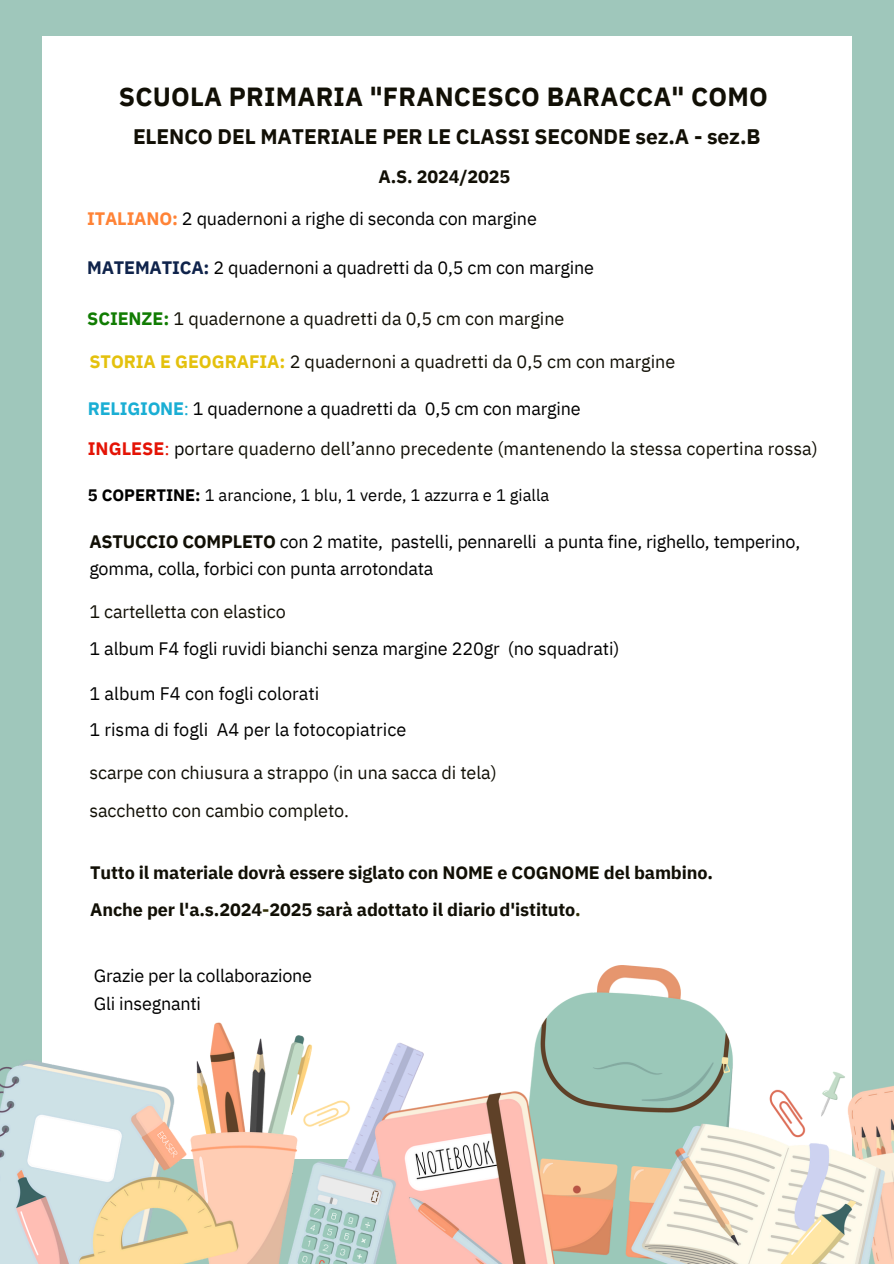
<style>
.page{position:relative;width:894px;height:1264px;background:#fff}
.page>*{position:absolute;margin:0;border:0;box-sizing:border-box;transform-origin:0 0}
.t1{font:700 26.25px "IBM Plex Sans";letter-spacing:.01em;color:#110f05}
.t2{font:700 21px "IBM Plex Sans";letter-spacing:-.005em;color:#110f05}
.t3{font:18px/27px "IBM Plex Sans";letter-spacing:-.01em;color:#000}
.t4{font:18px "IBM Plex Sans";letter-spacing:-.005em;color:#110f05}
.t5{font:700 18px/37.2px "IBM Plex Sans";letter-spacing:-.01em;color:#110f05}
.t6{font:16.5px "IBM Plex Sans";color:#000}
.s1{font-weight:700;color:#ff8336}
.s2{font-weight:700;color:#0f234b}
.s3{font-weight:700;color:#117c03}
.s4{font-weight:700;color:#e4c10d}
.s5{font-weight:700;color:#1aaed4}
.s6{color:#1aaed4}
.s7{font-weight:700;color:#e41305}
.s8{color:#e41305}
.s9{color:#000}
.s10{font-weight:700}
.s11{font-weight:700;color:#110f05}
.s12{color:#34310a}
</style>
<div class="page">
<div style="left:0;top:0;width:893px;height:1263px;background:#9fc7bb"></div>
<div style="left:42px;top:37px;width:809px;height:1121px;background:#fff"></div>
<img style="left:0;top:965px;width:893px;height:298px">
<h2 class="t1" style="left:119px;top:79px;width:650px">SCUOLA PRIMARIA "FRANCESCO BARACCA" COMO</h2>
<h2 class="t2" style="left:133px;top:123px;width:628px">ELENCO DEL MATERIALE PER LE CLASSI SECONDE sez.A - sez.B</h2>
<p class="t5" style="left:378px;top:157px;width:133px">A.S. 2024/2025</p>
<p class="t3" style="left:87px;top:204px;width:451px"><span class="s1">ITALIANO:</span> 2 quadernoni a righe di seconda con margine</p>
<p class="t3" style="left:87px;top:254px;width:508px"><span class="s2">MATEMATICA:</span> 2 quadernoni a quadretti da 0,5 cm con margine</p>
<p class="t4" style="left:87px;top:306px;width:478px"><span class="s3">SCIENZE:</span> 1 quadernone a quadretti da 0,5 cm con margine</p>
<p class="t4" style="left:89px;top:349px;width:587px"><span class="s4">STORIA E GEOGRAFIA:</span> 2 quadernoni a quadretti da 0,5 cm con margine</p>
<p class="t3" style="left:88px;top:394px;width:494px"><span class="s5">RELIGIONE</span><span class="s6">:</span> 1 quadernone a quadretti da 0,5 cm con margine</p>
<p class="t4" style="left:88px;top:437px;width:731px"><span class="s7">INGLESE</span><span class="s8">:</span> <span class="s9">p</span>ortare quaderno dell’anno precedente (mantenendo la stessa copertina rossa)</p>
<p class="t6" style="left:88px;top:484px;width:463px"><span class="s10">5 COPERTINE:</span> 1 arancione, 1 blu, 1 verde, 1 azzurra e 1 gialla</p>
<p class="t3" style="left:89px;top:527px;width:712px"><span class="s11">ASTUCCIO COMPLETO</span> con 2 matite, pastelli, pennarelli a punta fine, righello, temperino, gomma, colla, forbici con punta arrotondata</p>
<p class="t4" style="left:89px;top:599px;width:198px">1 cartelletta con elastico</p>
<p class="t3" style="left:89px;top:635px;width:531px">1 album F4 fogli ruvidi bianchi senza margine 220gr (no squadrati)</p>
<h3 class="t3" style="left:89px;top:679px;width:231px">1 album F4 con fogli colorati</h3>
<p class="t3" style="left:89px;top:715px;width:318px">1 risma di fogli A4 per la fotocopiatrice</p>
<p class="t4" style="left:89px;top:760px;width:409px">scarpe con chiusura a strappo (in una sacca di tela)</p>
<p class="t4" style="left:89px;top:798px;width:261px">sacchetto con cambio completo.</p>
<p class="t5" style="left:90px;top:853px;width:624px">Tutto il materiale dovrà essere siglato con NOME e COGNOME del bambino.<br>Anche per l'a.s.2024<span class="s12">-</span>2025 sarà adottato il diario d'istituto<span class="s12">.</span></p>
<p class="t3" style="left:94px;top:961px;width:220px">Grazie per la collaborazione</p>
<p class="t3" style="left:94px;top:989px;width:109px">Gli insegnanti</p>
</div>
